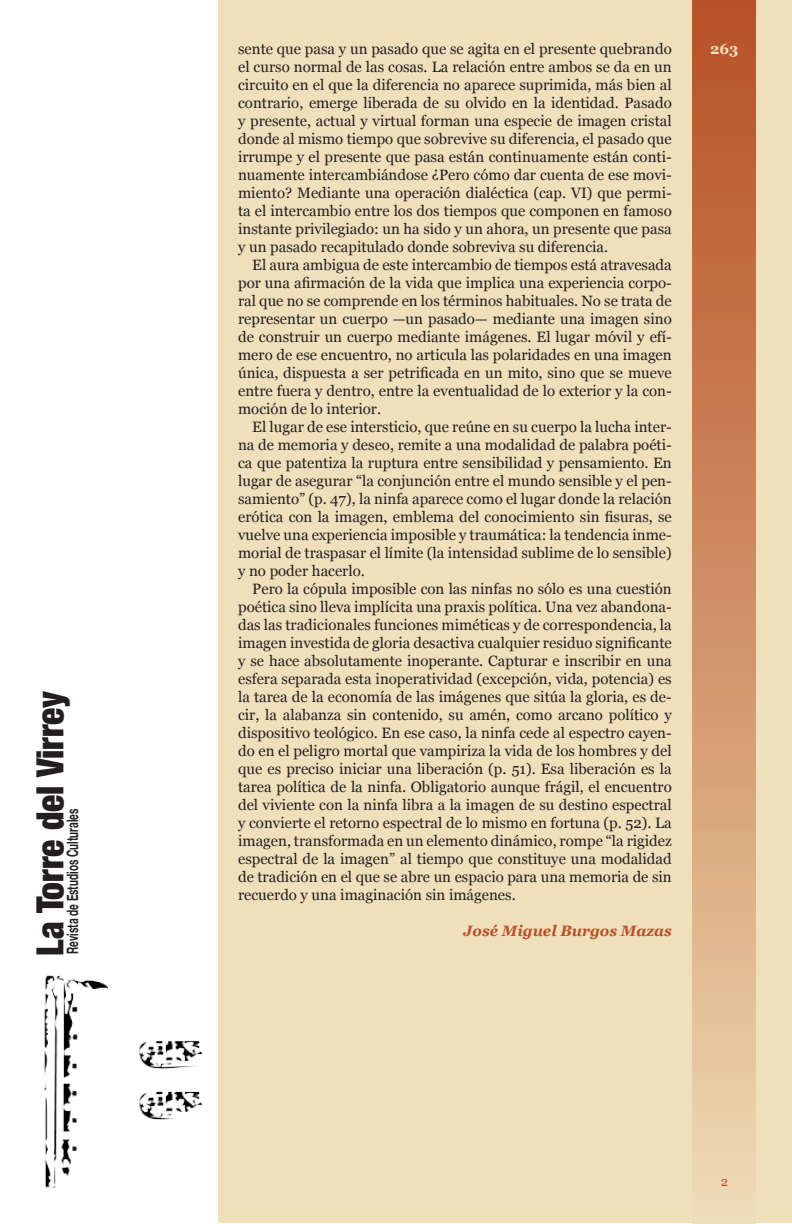
<style>
.page{position:relative;width:792px;height:1224px;background:#fff}
.page>*{position:absolute;margin:0;border:0;box-sizing:border-box;transform-origin:0 0}
.t1{font:900 condensed 37.5px "Helvetica Neue";color:#231f20;scale:.95 1}
.t2{font:700 15.8px "Helvetica Neue";color:#231f20;scale:.63 1}
.t3{font:15px/18px "Georgia";color:#231f20;text-align:justify}
.t4{font:italic 700 15px "Georgia";color:#b75129}
.t5{font:700 15px "Georgia";color:#efdfbb}
</style>
<div class="page">
<div style="left:218px;top:0;width:574px;height:1224px;background:#efdfbb"></div>
<div style="left:693px;top:0;width:63px;height:1224px;background:linear-gradient(to bottom,#b54d22,#eed9b1)"></div>
<img style="left:44px;top:975px;width:159px;height:213px">
<p class="t1" style="left:27px;top:956px;width:280px;rotate:-90deg">La Torre del Virrey</p>
<p class="t2" style="left:63px;top:954px;width:232px;rotate:-90deg">Revista de Estudios Culturales</p>
<p class="t3" style="left:238px;top:40px;width:435px">sente que pasa y un pasado que se agita en el presente quebrando</p>
<p class="t5" style="left:710px;top:40px;width:30px">263</p>
<p class="t3" style="left:238px;top:58px;width:435px">el curso normal de las cosas. La relación entre ambos se da en un circuito en el que la diferencia no aparece suprimida, más bien al contrario, emerge liberada de su olvido en la identidad. Pasado y presente, actual y virtual forman una especie de imagen cristal donde al mismo tiempo que sobrevive su diferencia, el pasado que irrumpe y el presente que pasa están continuamente están conti&shy;nuamente intercambiándose ¿Pero cómo dar cuenta de ese movi&shy;miento? Mediante una operación dialéctica (cap. VI) que permi&shy;ta el intercambio entre los dos tiempos que componen en famoso instante privilegiado: un ha sido y un ahora, un presente que pasa y un pasado recapitulado donde sobreviva su diferencia.</p>
<p class="t3" style="left:238px;top:256px;width:435px;text-indent:14px">El aura ambigua de este intercambio de tiempos está atravesada por una afirmación de la vida que implica una experiencia corpo&shy;ral que no se comprende en los términos habituales. No se trata de representar un cuerpo —un pasado— mediante una imagen sino de construir un cuerpo mediante imágenes. El lugar móvil y efí&shy;mero de ese encuentro, no articula las polaridades en una imagen única, dispuesta a ser petrificada en un mito, sino que se mueve entre fuera y dentro, entre la eventualidad de lo exterior y la con&shy;moción de lo interior.</p>
<p class="t3" style="left:238px;top:418px;width:435px;text-indent:14px">El lugar de ese intersticio, que reúne en su cuerpo la lucha inter&shy;na de memoria y deseo, remite a una modalidad de palabra poéti&shy;ca que patentiza la ruptura entre sensibilidad y pensamiento. En lugar de asegurar “la conjunción entre el mundo sensible y el pen&shy;samiento” (p. 47), la ninfa aparece como el lugar donde la relación erótica con la imagen, emblema del conocimiento sin fisuras, se vuelve una experiencia imposible y traumática: la tendencia inme&shy;morial de traspasar el límite (la intensidad sublime de lo sensible) y no poder hacerlo.</p>
<p class="t3" style="left:238px;top:580px;width:435px;text-indent:14px">Pero la cópula imposible con las ninfas no sólo es una cuestión poética sino lleva implícita una praxis política. Una vez abandona&shy;das las tradicionales funciones miméticas y de correspondencia, la imagen investida de gloria desactiva cualquier residuo significante y se hace absolutamente inoperante. Capturar e inscribir en una esfera separada esta inoperatividad (excepción, vida, potencia) es la tarea de la economía de las imágenes que sitúa la gloria, es de&shy;cir, la alabanza sin contenido, su amén, como arcano político y dispositivo teológico. En ese caso, la ninfa cede al espectro cayen&shy;do en el peligro mortal que vampiriza la vida de los hombres y del que es preciso iniciar una liberación (p. 51). Esa liberación es la tarea política de la ninfa. Obligatorio aunque frágil, el encuentro del viviente con la ninfa libra a la imagen de su destino espectral y convierte el retorno espectral de lo mismo en fortuna (p. 52). La imagen, transformada en un elemento dinámico, rompe “la rigidez espectral de la imagen” al tiempo que constituye una modalidad de tradición en el que se abre un espacio para una memoria de sin recuerdo y una imaginación sin imágenes.</p>
<p class="t4" style="left:464px;top:922px;width:210px">José Miguel Burgos Mazas</p>
</div>
